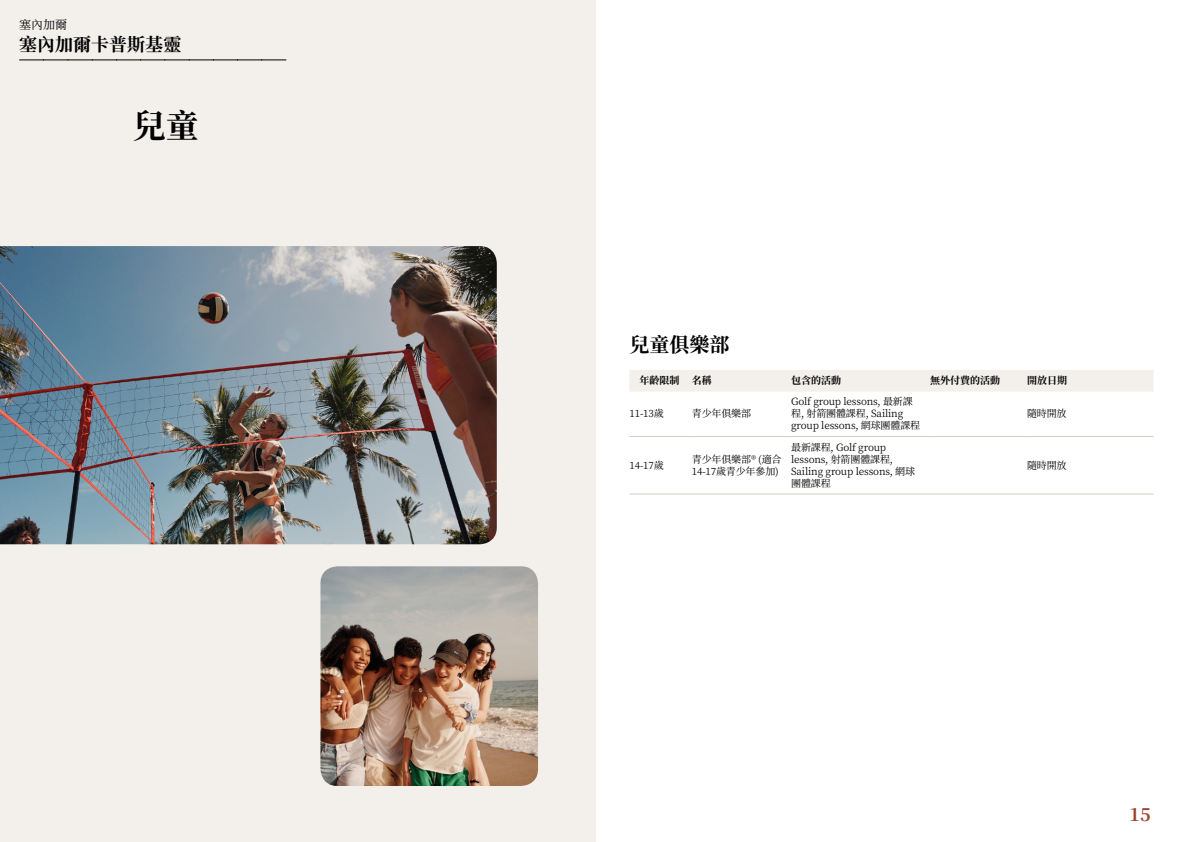
<style>
.page{position:relative;width:1191px;height:842px;background:#fff}
.page>*{position:absolute;margin:0;border:0;box-sizing:border-box;transform-origin:0 0}
.t1{font:700 33px "Noto Serif SC";color:#000}
.t2{font:700 20px "Noto Serif SC";color:#000}
.t3{font:700 18px "Noto Serif SC";color:#000}
.t4{font:700 18px "Noto Serif SC";color:#9d432c}
.t5{font:12px "Noto Serif SC";color:#000}
.t6{font:10px/12px "Noto Serif SC";letter-spacing:-.015em;color:#000}
.t7{font:700 10px "Noto Serif SC";color:#000}
</style>
<div class="page">
<div style="left:0;top:0;width:595px;height:842px;background:#f3f0ec"></div>
<img style="left:0;top:246px;width:497px;height:298px">
<img style="left:320px;top:566px;width:218px;height:220px">
<svg style="left:20px;top:60px;width:266px;height:1px"></svg>
<div style="left:630px;top:370px;width:523px;height:22px;background:#f3f0ec"></div>
<hr style="left:629px;top:436px;width:63px;height:1px;background:#d7cdc1">
<hr style="left:692px;top:436px;width:99px;height:1px;background:#d7cdc1">
<hr style="left:791px;top:436px;width:139px;height:1px;background:#d7cdc1">
<hr style="left:930px;top:436px;width:97px;height:1px;background:#d7cdc1">
<hr style="left:1027px;top:436px;width:126px;height:1px;background:#d7cdc1">
<hr style="left:629px;top:493px;width:63px;height:1px;background:#d7cdc1">
<hr style="left:692px;top:493px;width:99px;height:1px;background:#d7cdc1">
<hr style="left:791px;top:493px;width:139px;height:1px;background:#d7cdc1">
<hr style="left:930px;top:493px;width:97px;height:1px;background:#d7cdc1">
<hr style="left:1027px;top:493px;width:126px;height:1px;background:#d7cdc1">
<p class="t5" style="left:19px;top:17px;width:49px">塞內加爾</p>
<h3 class="t3" style="left:19px;top:34px;width:164px">塞內加爾卡普斯基靈</h3>
<h1 class="t1" style="left:133px;top:107px;width:67px">兒童</h1>
<h2 class="t2" style="left:629px;top:333px;width:101px">兒童俱樂部</h2>
<p class="t7" style="left:639px;top:375px;width:74px">年齡限制 名稱</p>
<p class="t7" style="left:791px;top:375px;width:51px">包含的活動</p>
<p class="t7" style="left:930px;top:375px;width:71px">無外付費的活動</p>
<p class="t7" style="left:1027px;top:375px;width:41px">開放日期</p>
<p class="t6" style="left:629px;top:408px;width:36px">11-13歲</p>
<p class="t6" style="left:692px;top:408px;width:61px">青少年俱樂部</p>
<p class="t6" style="left:791px;top:396px;width:130px">Golf group lessons, 最新課程, 射箭團體課程, Sailing group lessons, 網球團體課程</p>
<p class="t6" style="left:1027px;top:408px;width:41px">隨時開放</p>
<p class="t6" style="left:629px;top:459px;width:36px">14-17歲</p>
<p class="t6" style="left:692px;top:453px;width:91px">青少年俱樂部® (適合<br>14-17歲青少年參加)</p>
<p class="t6" style="left:791px;top:441px;width:125px">最新課程, Golf group lessons, 射箭團體課程,<br>Sailing group lessons, 網球團體課程</p>
<p class="t6" style="left:1027px;top:459px;width:41px">隨時開放</p>
<h3 class="t4" style="left:1129px;top:804px;width:23px">15</h3>
</div>
